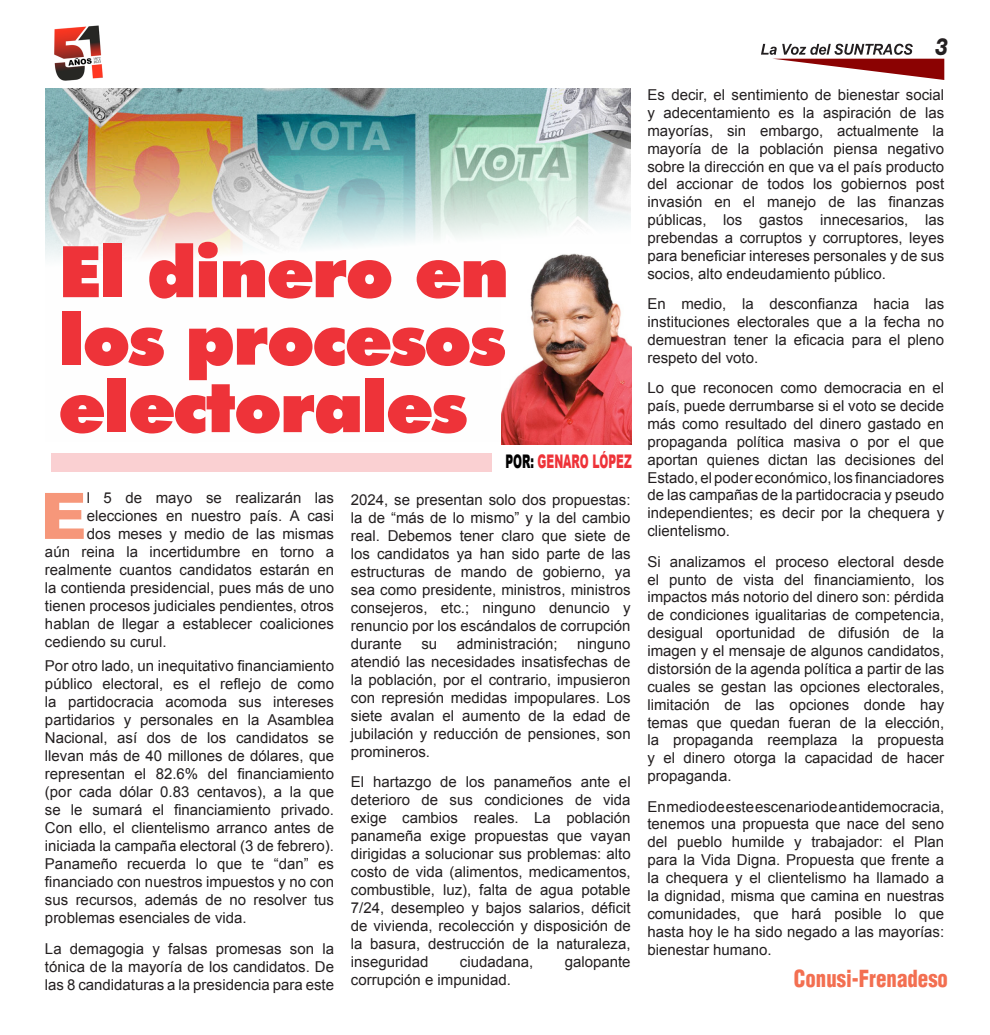
<style>
.page{position:relative;width:990px;height:1035px;background:#fff}
.page>*{position:absolute;margin:0;border:0;box-sizing:border-box;transform-origin:0 0}
.t1{font:900 71.25px/67.5px "Futura BT";letter-spacing:-.03em;color:#ee3339;text-align:justify;scale:1.04 1}
.t2{font:900 64.25px "Arial";color:#f6977a}
.t3{font:italic 800 23.75px "Helvetica Neue LT Std";color:#231f20;scale:.84 1}
.t4{font:900 condensed 23px "Helvetica LT Std";color:#f36f51;scale:.91 1}
.t5{font:900 18.75px "Arial";color:#ee3339;scale:.57 1}
.t6{font:15px/17.9px "Arial";color:#231f20;text-align:justify}
.s1{color:#000}
</style>
<div class="page">
<svg style="left:761px;top:44px;width:183px;height:36px"></svg>
<img style="left:54px;top:25px;width:49px;height:56px">
<img style="left:45px;top:89px;width:586px;height:353px">
<img style="left:502px;top:245px;width:130px;height:199px">
<div style="left:52px;top:453px;width:440px;height:19px;background:#fad0d2"></div>
<h1 class="t1" style="left:58px;top:238px;width:435px">El dinero en los procesos electorales</h1>
<h2 class="t2" style="left:40px;top:469px;width:48px">E</h2>
<p class="t6" style="left:87px;top:489px;width:249px">l 5 de mayo se realizarán las</p>
<p class="t6" style="left:87px;top:507px;width:249px">elecciones en nuestro país. A casi</p>
<p class="t6" style="left:87px;top:525px;width:249px">dos meses y medio de las mismas</p>
<p class="t6" style="left:45px;top:543px;width:291px">aún reina la incertidumbre en torno a</p>
<p class="t6" style="left:45px;top:561px;width:291px">realmente cuantos candidatos estarán en</p>
<p class="t6" style="left:45px;top:579px;width:291px">la contienda presidencial, pues más de uno</p>
<p class="t6" style="left:45px;top:597px;width:291px">tienen procesos judiciales pendientes, otros</p>
<p class="t6" style="left:45px;top:615px;width:291px">hablan de llegar a establecer coaliciones</p>
<p class="t6" style="left:45px;top:633px;width:123px">cediendo su curul.</p>
<p class="t6" style="left:45px;top:657px;width:291px">Por otro lado, un inequitativo financiamiento público electoral, es el reflejo de como la partidocracia acomoda sus intereses partidarios y personales en la Asamblea Nacional, así dos de los candidatos se llevan más de 40 millones de dólares, que representan el 82.6% del financiamiento (por cada dólar 0.83 centavos), a la que se le sumará el financiamiento privado.<br>Con ello, el clientelismo arranco antes de iniciada la campaña electoral (3 de febrero).<br>Panameño recuerda lo que te “dan” es financiado con nuestros impuestos y no con sus recursos, además de no resolver tus problemas esenciales de vida.</p>
<p class="t6" style="left:45px;top:940px;width:291px">La demagogia y falsas promesas son la tónica de la mayoría de los candidatos. De las 8 candidaturas a la presidencia para este</p>
<p class="t5" style="left:505px;top:447px;width:223px"><span class="s1">POR:</span> GENARO LÓPEZ</p>
<p class="t6" style="left:351px;top:490px;width:281px">2024, se presentan solo dos propuestas: la de “más de lo mismo” y la del cambio real. Debemos tener claro que siete de los candidatos ya han sido parte de las estructuras de mando de gobierno, ya sea como presidente, ministros, ministros consejeros, etc.; ninguno denuncio y renuncio por los escándalos de corrupción durante</p>
<p class="t6" style="left:421px;top:634px;width:17px">su</p>
<p class="t6" style="left:457px;top:634px;width:102px">administración;</p>
<p class="t6" style="left:351px;top:634px;width:281px;text-indent:226px">ninguno atendió las necesidades insatisfechas de la población, por el contrario, impusieron con represión medidas impopulares. Los siete avalan el aumento de la edad de jubilación y reducción de pensiones, son promineros.</p>
<p class="t6" style="left:351px;top:773px;width:281px">El hartazgo de los panameños ante el deterioro de sus condiciones de vida exige cambios reales. La población panameña exige propuestas que vayan dirigidas a solucionar sus problemas: alto costo de vida (alimentos, medicamentos, combustible, luz), falta de agua potable 7/24, desempleo y bajos salarios, déficit de vivienda, recolección y disposición de la basura, destrucción de la naturaleza, inseguridad</p>
<p class="t6" style="left:460px;top:953px;width:75px">ciudadana,</p>
<p class="t6" style="left:565px;top:953px;width:67px">galopante</p>
<p class="t6" style="left:351px;top:971px;width:162px">corrupción e impunidad.</p>
<h3 class="t3" style="left:935px;top:33px;width:17px">3</h3>
<p class="t6" style="left:647px;top:86px;width:298px">Es decir, el sentimiento de bienestar social y adecentamiento es la aspiración de las mayorías, sin embargo, actualmente la mayoría de la población piensa negativo sobre la dirección en que va el país producto del accionar de todos los gobiernos post invasión en el manejo de las finanzas públicas, los gastos innecesarios, las prebendas a corruptos y corruptores, leyes para beneficiar intereses personales y de sus socios, alto endeudamiento público.</p>
<p class="t6" style="left:647px;top:295px;width:298px">En medio, la desconfianza hacia las instituciones electorales que a la fecha no demuestran tener la eficacia para el pleno respeto del voto.</p>
<p class="t6" style="left:647px;top:379px;width:298px">Lo que reconocen como democracia en el país, puede derrumbarse si el voto se decide más como resultado del dinero gastado en propaganda política masiva o por el que aportan quienes dictan las decisiones del Estado, el poder económico, los financiadores de las campañas de la partidocracia y pseudo independientes; es decir por la chequera y clientelismo.</p>
<p class="t6" style="left:647px;top:553px;width:298px">Si analizamos el proceso electoral desde el punto de vista del financiamiento, los impactos más notorio del dinero son: pérdida de condiciones igualitarias de competencia, desigual oportunidad de difusión de la imagen y el mensaje de algunos candidatos, distorsión de la agenda política a partir de las cuales se gestan las opciones electorales, limitación de las opciones donde hay temas que quedan fueran de la elección, la propaganda reemplaza la propuesta y el dinero otorga la capacidad de hacer propaganda.</p>
<p class="t6" style="left:647px;top:798px;width:298px">En medio de este escenario de antidemocracia, tenemos una propuesta que nace del seno del pueblo humilde y trabajador: el Plan para la Vida Digna. Propuesta que frente a la chequera y el clientelismo ha llamado a la dignidad, misma que camina en nuestras comunidades, que hará posible lo que hasta hoy le ha sido negado a las mayorías: bienestar humano.</p>
<h3 class="t4" style="left:794px;top:964px;width:171px">Conusi-Frenadeso</h3>
</div>
